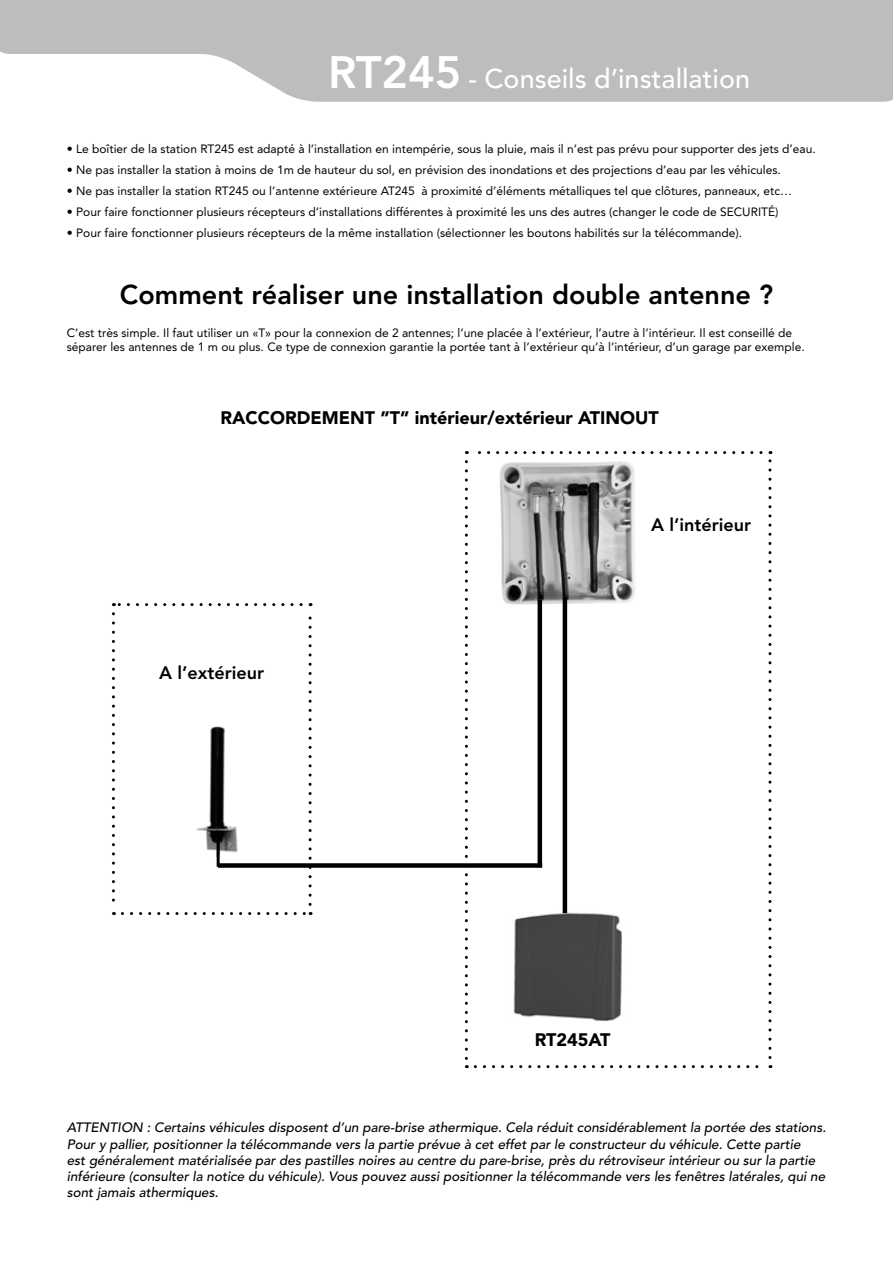
<style>
.page{position:relative;width:893px;height:1263px;background:#fff}
.page>*{position:absolute;margin:0;border:0;box-sizing:border-box;transform-origin:0 0}
.t1{font:800 27px "Avenir";color:#000}
.t2{font:500 27px "Avenir";color:#fff}
.t3{font:900 18px "Avenir";color:#000}
.t4{font:800 18px "Avenir";color:#000}
.t5{font:italic 500 13.5px/16.2px "Avenir";color:#000}
.t6{font:12px/14.4px "Avenir";color:#000}
.s1{font-weight:800;font-size:45px}
</style>
<div class="page">
<svg style="left:0;top:0;width:893px;height:102px;background:#c5c6c7"></svg>
<img style="left:499px;top:461px;width:136px;height:146px">
<img style="left:513px;top:905px;width:109px;height:116px">
<hr style="left:538px;top:600px;width:4px;height:267px;background:#000">
<hr style="left:563px;top:598px;width:4px;height:315px;background:#000">
<div style="left:218px;top:863px;width:324px;height:5px;background:#000"></div>
<img style="left:196px;top:726px;width:42px;height:131px">
<svg style="left:465px;top:462px;width:3px;height:606px"></svg>
<svg style="left:475px;top:1065px;width:296px;height:3px"></svg>
<svg style="left:768px;top:451px;width:3px;height:606px"></svg>
<svg style="left:466px;top:451px;width:295px;height:3px"></svg>
<svg style="left:112px;top:614px;width:3px;height:301px"></svg>
<svg style="left:122px;top:912px;width:189px;height:3px"></svg>
<svg style="left:309px;top:603px;width:3px;height:301px"></svg>
<svg style="left:113px;top:603px;width:188px;height:3px"></svg>
<hr style="left:217px;top:840px;width:3px;height:27px;background:#000">
<h1 class="t2" style="left:328px;top:63px;width:423px"><span class="s1">RT245</span> - Conseils d’installation</h1>
<p class="t6" style="left:67px;top:142px;width:750px">• Le boîtier de la station RT245 est adapté à l’installation en intempérie, sous la pluie, mais il n’est pas prévu pour supporter des jets d’eau.</p>
<p class="t6" style="left:67px;top:163px;width:716px">• Ne pas installer la station à moins de 1m de hauteur du sol, en prévision des inondations et des projections d’eau par les véhicules.</p>
<p class="t6" style="left:67px;top:184px;width:727px">• Ne pas installer la station RT245 ou l’antenne extérieure AT245 à proximité d’éléments métalliques tel que clôtures, panneaux, etc…</p>
<p class="t6" style="left:67px;top:205px;width:713px">• Pour faire fonctionner plusieurs récepteurs d’installations différentes à proximité les uns des autres (changer le code de SECURITÉ)</p>
<p class="t6" style="left:67px;top:226px;width:677px">• Pour faire fonctionner plusieurs récepteurs de la même installation (sélectionner les boutons habilités sur la télécommande).</p>
<h1 class="t1" style="left:120px;top:279px;width:654px">Comment réaliser une installation double antenne ?</h1>
<p class="t6" style="left:67px;top:325px;width:739px">C’est très simple. Il faut utiliser un «T» pour la connexion de 2 antennes; l’une placée à l’extérieur, l’autre à l’intérieur. Il est conseillé de séparer les antennes de 1 m ou plus. Ce type de connexion garantie la portée tant à l’extérieur qu’à l’intérieur, d’un garage par exemple.</p>
<h2 class="t3" style="left:221px;top:407px;width:39px">RACCO</h2>
<h2 class="t3" style="left:285px;top:407px;width:375px">RDEMENT ”T” intérieur/extérieur ATINOUT</h2>
<h2 class="t4" style="left:159px;top:662px;width:107px">A l’extérieur</h2>
<h2 class="t4" style="left:651px;top:514px;width:102px">A l’intérieur</h2>
<h2 class="t3" style="left:535px;top:1029px;width:77px">RT245AT</h2>
<p class="t5" style="left:67px;top:1120px;width:761px">ATTENTION : Certains véhicules disposent d’un pare-brise athermique. Cela réduit considérablement la portée des stations.<br>Pour y pallier, positionner la télécommande vers la partie prévue à cet effet par le constructeur du véhicule. Cette partie<br>est généralement matérialisée par des pastilles noires au centre du pare-brise, près du rétroviseur intérieur ou sur la partie inférieure (consulter la notice du véhicule). Vous pouvez aussi positionner la télécommande vers les fenêtres latérales, qui ne sont jamais athermiques.</p>
</div>
